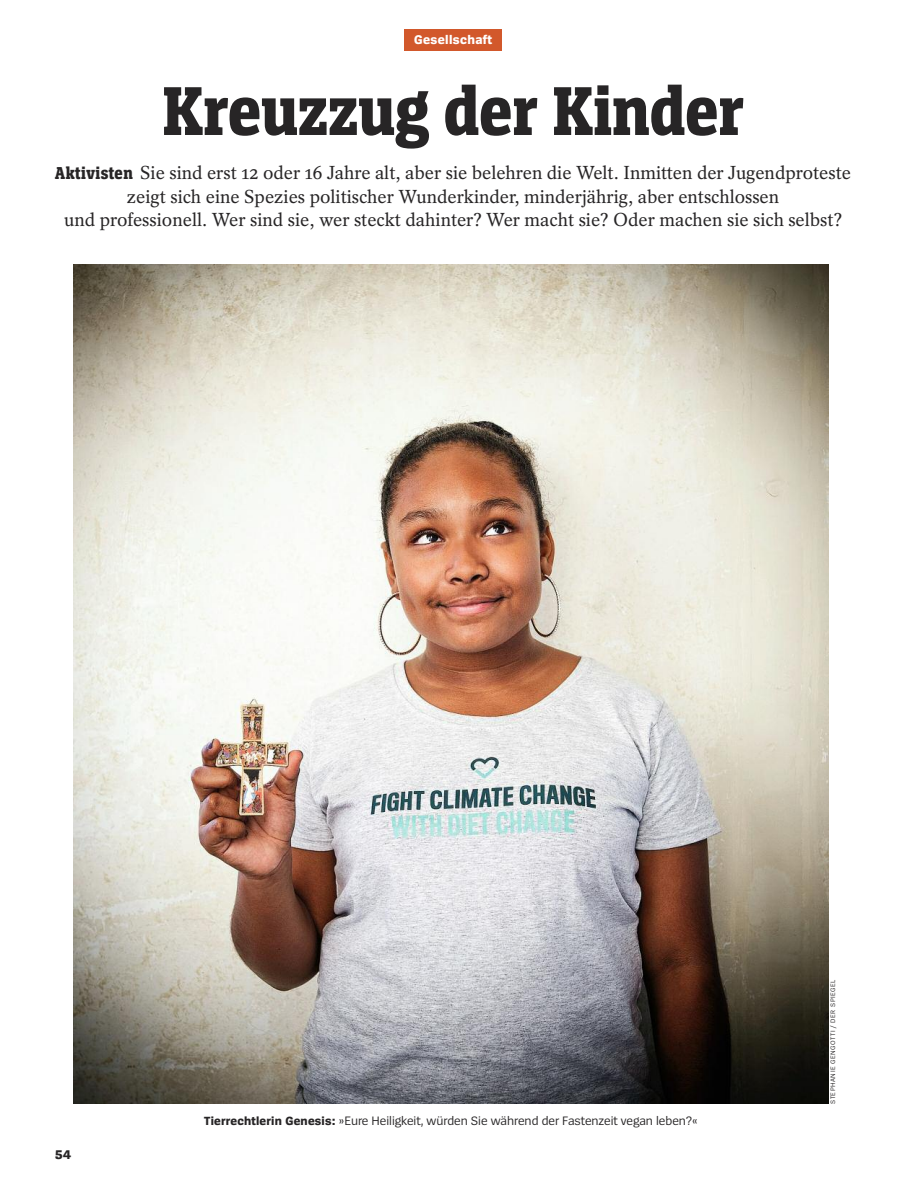
<style>
.page{position:relative;width:902px;height:1191px;background:#fff}
.page>*{position:absolute;margin:0;border:0;box-sizing:border-box;transform-origin:0 0}
.t1{font:800 72px "Spiegel Slab 4 Cd";color:#272526}
.t2{font:300 18.75px/23.2px "Spiegel Serif Text";color:#272526;text-align:center}
.t3{font:800 13.2px "Spiegel Sans 4";letter-spacing:.03em;color:#fff}
.t4{font:800 13.2px "Spiegel Sans 4";color:#272526}
.t5{font:12.75px "Spiegel Sans 4";color:#272526}
.t6{font:6.75px "Spiegel Sans 4";letter-spacing:.08em;color:#272526}
.s1{font-family:"Spiegel Slab 4 Cd";font-weight:800;font-size:18px}
.s2{font-weight:800;font-size:12.3px}
</style>
<div class="page">
<div style="left:404px;top:30px;width:98px;height:21px;background:#d2582b"></div>
<img style="left:74px;top:265px;width:754px;height:838px">
<p class="t3" style="left:414px;top:35px;width:79px">Gesellschaft</p>
<h1 class="t1" style="left:162px;top:85px;width:583px">Kreuzzug der Kinder</h1>
<p class="t2" style="left:55px;top:163px;width:797px"><span class="s1">Aktivisten</span> Sie sind erst 12 oder 16 Jahre alt, aber sie belehren die Welt. Inmitten der Jugendproteste zeigt sich eine Spezies politischer Wunderkinder, minderjährig, aber entschlossen<br>und professionell. Wer sind sie, wer steckt dahinter? Wer macht sie? Oder machen sie sich selbst?</p>
<p class="t4" style="left:55px;top:1149px;width:17px">54</p>
<p class="t5" style="left:204px;top:1116px;width:495px"><span class="s2">Tierrechtlerin Genesis:</span> »Eure Heiligkeit, würden Sie während der Fastenzeit vegan leben?«</p>
<p class="t6" style="left:830px;top:1103px;width:125px;rotate:-90deg">STEPHANIE GENGOTTI / DER SPIEGEL</p>
</div>
